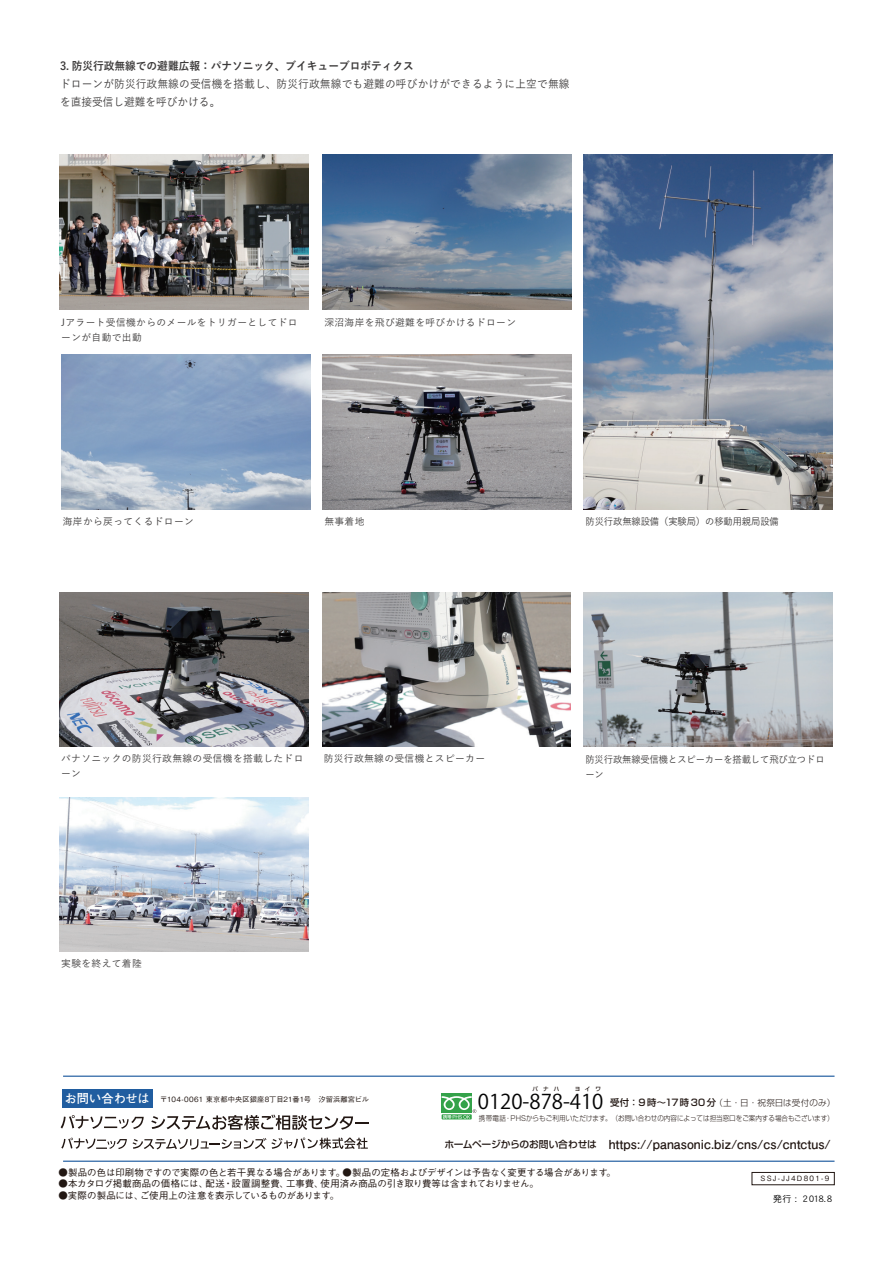
<style>
.page{position:relative;width:893px;height:1263px;background:#fff}
.page>*{position:absolute;margin:0;border:0;box-sizing:border-box;transform-origin:0 0}
.t1{font:20.25px "Koz Go Pr 6 N";color:#030303}
.t2{font:700 12.45px "Futo Go B101 Pro";color:#221713}
.t3{font:500 11.25px/18px "Yu Go";letter-spacing:.015em;color:#3c3a3a;scale:.95 1}
.t4{font:700 11.25px "Yu Go";color:#3c3a3a;scale:.95 1}
.t5{font:500 9.75px/15px "Yu Go";letter-spacing:.035em;color:#3c3a3a}
.t6{font:500 9.75px/15px "Yu Go";letter-spacing:-.005em;color:#3c3a3a;scale:.95 1}
.t7{font:500 9.45px "Gothic BBB Pro";letter-spacing:-.015em;color:#221713}
.t8{font:9px "DFHS Gothic W3 MP RKSJ H";letter-spacing:.035em;color:#030303}
.t9{font:300 8.55px "Shin Go Pro";letter-spacing:.015em;color:#221713}
.t10{font:300 7.2px "Shin Go Pro";color:#221713;scale:.9 1}
.t11{font:500 7.2px "Gothic BBB Pro";letter-spacing:.015em;color:#221713}
.t12{font:500 7.2px "Gothic BBB Pro";letter-spacing:.175em;color:#221713}
.t13{font:500 5.55px "Shin Go Pro";letter-spacing:.895em;color:#221713}
.s1{font-family:"Futo Go B101 Pro";font-weight:700;font-size:12.3px;color:#fff}
.s2{font-weight:500;font-size:9.3px}
.s3{font-family:"Shin Go Pro";font-weight:500;font-size:9.75px}
</style>
<div class="page">
<div style="left:752px;top:1172px;width:82px;height:13px;border:1px solid #221713"></div>
<hr style="left:63px;top:1160px;width:771px;height:2px;background:#205da0">
<hr style="left:63px;top:1075px;width:771px;height:2px;background:#205da0">
<div style="left:442px;top:1093px;width:30px;height:20px;background:#34a24a"></div>
<svg style="left:442px;top:1096px;width:34px;height:23px"></svg>
<img style="left:322px;top:592px;width:249px;height:154px">
<img style="left:584px;top:592px;width:249px;height:154px">
<img style="left:60px;top:797px;width:248px;height:155px">
<img style="left:60px;top:155px;width:248px;height:154px">
<img style="left:323px;top:154px;width:249px;height:155px">
<img style="left:61px;top:355px;width:249px;height:154px">
<img style="left:323px;top:355px;width:249px;height:154px">
<img style="left:60px;top:592px;width:248px;height:154px">
<div style="left:62px;top:1089px;width:90px;height:18px;background:#205da0"></div>
<svg style="left:61px;top:1138px;width:66px;height:11px"></svg>
<svg style="left:151px;top:1114px;width:218px;height:16px"></svg>
<svg style="left:61px;top:1115px;width:83px;height:14px"></svg>
<svg style="left:133px;top:1137px;width:235px;height:12px"></svg>
<img style="left:584px;top:155px;width:249px;height:354px">
<p class="t4" style="left:60px;top:59px;width:374px">3. 防災行政無線での避難広報：パナソニック、ブイキューブロボティクス</p>
<p class="t3" style="left:60px;top:73px;width:538px">ドローンが防災行政無線の受信機を搭載し、防災行政無線でも避難の呼びかけができるように上空で無線を直接受信し避難を呼びかける。</p>
<p class="t5" style="left:61px;top:314px;width:238px">Jアラート受信機からのメールをトリガーとしてドローンが自動で出動</p>
<p class="t5" style="left:324px;top:313px;width:193px">深沼海岸を飛び避難を呼びかけるドローン</p>
<p class="t5" style="left:63px;top:512px;width:133px">海岸から戻ってくるドローン</p>
<p class="t5" style="left:324px;top:512px;width:42px">無事着地</p>
<p class="t6" style="left:586px;top:512px;width:205px">防災行政無線設備（実験局）の移動用親局設備</p>
<p class="t5" style="left:61px;top:749px;width:244px">パナソニックの防災行政無線の受信機を搭載したドローン</p>
<p class="t5" style="left:324px;top:749px;width:163px">防災行政無線の受信機とスピーカー</p>
<p class="t6" style="left:585px;top:750px;width:253px">防災行政無線受信機とスピーカーを搭載して飛び立つドローン</p>
<p class="t5" style="left:61px;top:955px;width:82px">実験を終えて着陸</p>
<p class="t11" style="left:65px;top:1093px;width:306px"><span class="s1">お問い合わせは</span> 〒104-0061 東京都中央区銀座8丁目21番1号　汐留浜離宮ビル</p>
<p class="t13" style="left:532px;top:1084px;width:28px">パナハ</p>
<p class="t13" style="left:575px;top:1084px;width:28px">ヨイワ</p>
<p class="t10" style="left:479px;top:1112px;width:396px">携帯電話・PHSからもご利用いただけます。（お問い合わせの内容によっては担当窓口をご案内する場合もございます）</p>
<h1 class="t1" style="left:478px;top:1090px;width:127px">0120-878-410</h1>
<p class="t9" style="left:610px;top:1096px;width:227px"><span class="s2">受付：9 時～17時30 分</span>（土・日・祝祭日は受付のみ）</p>
<h2 class="t2" style="left:444px;top:1134px;width:388px"><span class="s3">ホームページからのお問い合わせは</span> https://panasonic.biz/cns/cs/cntctus/</h2>
<p class="t7" style="left:58px;top:1165px;width:559px">●製品の色は印刷物ですので実際の色と若干異なる場合があります。●製品の定格およびデザインは予告なく変更する場合があります。</p>
<p class="t7" style="left:58px;top:1176px;width:482px">●本カタログ掲載商品の価格には、配送・設置調整費、工事費、使用済み商品の引き取り費等は含まれておりません。</p>
<p class="t7" style="left:58px;top:1187px;width:282px">●実際の製品には、ご使用上の注意を表示しているものがあります。</p>
<p class="t12" style="left:760px;top:1173px;width:70px">SSJ-JJ4D801-9</p>
<p class="t8" style="left:773px;top:1194px;width:61px">発行 : 2018. 8</p>
</div>
